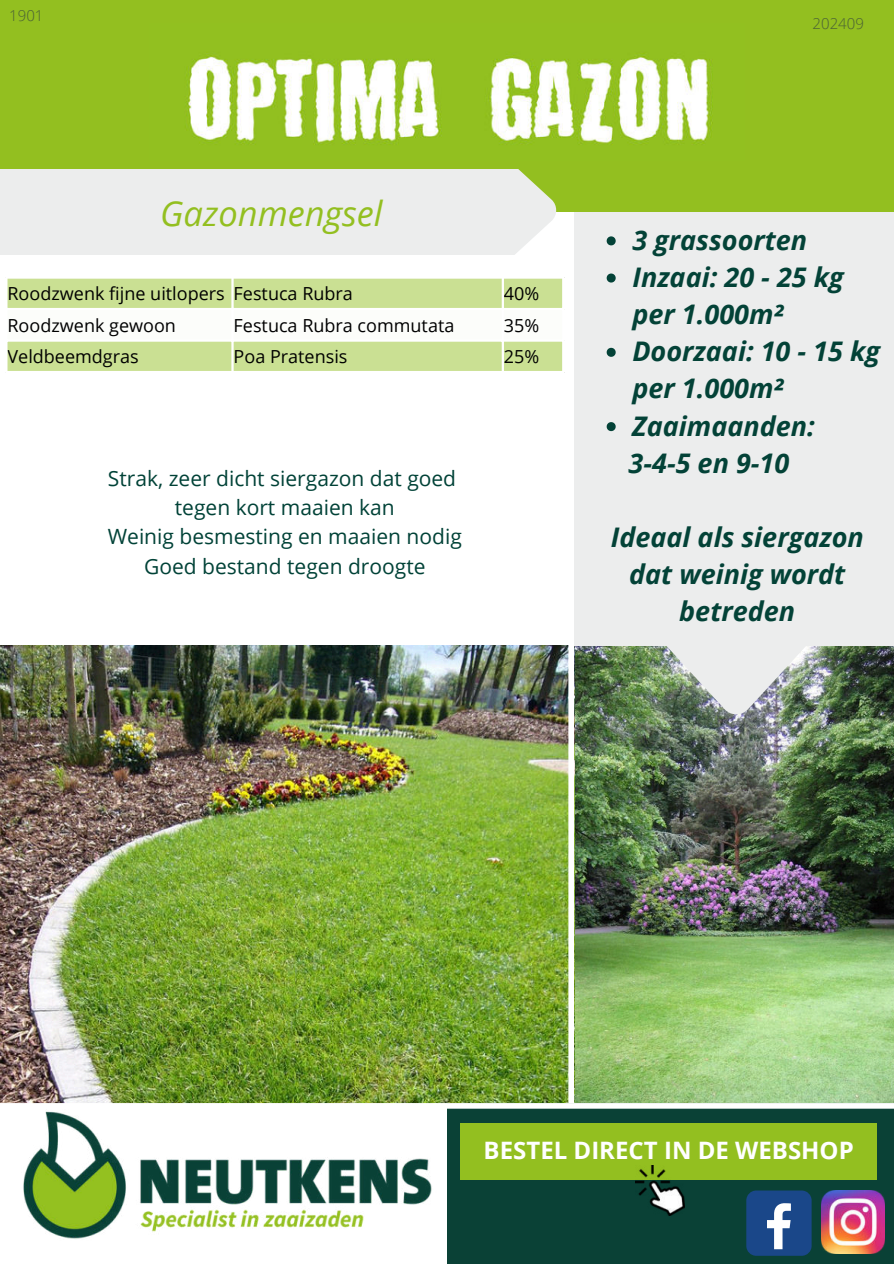
<style>
.page{position:relative;width:894px;height:1264px;background:#fff}
.page>*{position:absolute;margin:0;border:0;box-sizing:border-box;transform-origin:0 0}
.t1{font:italic 34.5px "Open Sans";color:#93bf20}
.t2{font:italic 700 27px/37.2px "Open Sans";color:#034237}
.t3{font:700 24px "Open Sans";color:#fff}
.t4{font:21px/29.2px "Open Sans";color:#014237;text-align:center}
.t5{font:18px "Open Sans";color:#000}
.t6{font:300 15px "Open Sans";color:#4a6136}
</style>
<div class="page">
<img style="left:574px;top:645px;width:319px;height:458px">
<img style="left:0;top:645px;width:568px;height:458px">
<div style="left:574px;top:212px;width:319px;height:433px;background:#eceded"></div>
<div style="left:0;top:0;width:893px;height:212px;background:#93bf20"></div>
<svg style="left:0;top:169px;width:556px;height:86px;fill:#eceded"></svg>
<div style="left:5px;top:169px;width:534px;height:86px;background:#eceded"></div>
<div style="left:446px;top:1103px;width:447px;height:160px;background:#0a4136"></div>
<div style="left:746px;top:1190px;width:65px;height:65px;background:#1a4789;border-radius:10px"></div>
<svg style="left:767px;top:1203px;width:23px;height:46px"></svg>
<img style="left:821px;top:1190px;width:62px;height:63px">
<div style="left:460px;top:1123px;width:416px;height:56px;background:#93bf20"></div>
<img style="left:635px;top:1165px;width:49px;height:50px">
<img style="left:23px;top:1111px;width:409px;height:128px">
<div style="left:0;top:1103px;width:893px;height:5px;background:#fff"></div>
<div style="left:8px;top:279px;width:554px;height:92px;background:#cae093"></div>
<svg style="left:8px;top:310px;width:554px;height:29px"></svg>
<hr style="left:231px;top:279px;width:2px;height:92px;background:#fff">
<hr style="left:501px;top:279px;width:3px;height:92px;background:#fff">
<hr style="left:5px;top:308px;width:559px;height:2px;background:#fff">
<hr style="left:5px;top:339px;width:559px;height:3px;background:#fff">
<img style="left:661px;top:645px;width:149px;height:69px">
<img style="left:185px;top:52px;width:528px;height:93px">
<svg style="left:606px;top:236px;width:9px;height:9px"></svg>
<svg style="left:606px;top:273px;width:9px;height:9px"></svg>
<svg style="left:606px;top:348px;width:9px;height:9px"></svg>
<svg style="left:606px;top:422px;width:9px;height:9px"></svg>
<p class="t6" style="left:9px;top:5px;width:36px">1901</p>
<p class="t1" style="left:160px;top:189px;width:224px">Gazonmengsel</p>
<p class="t5" style="left:8px;top:281px;width:347px">Roodzwenk fijne uitlopers Festuca Rubra</p>
<p class="t5" style="left:504px;top:281px;width:37px">40%</p>
<p class="t5" style="left:8px;top:313px;width:170px">Roodzwenk gewoon</p>
<p class="t5" style="left:233px;top:313px;width:222px">Festuca Rubra commutata</p>
<p class="t5" style="left:504px;top:313px;width:37px">35%</p>
<p class="t5" style="left:8px;top:344px;width:133px">Veldbeemdgras</p>
<p class="t5" style="left:233px;top:344px;width:115px">Poa Pratensis</p>
<p class="t5" style="left:504px;top:344px;width:37px">25%</p>
<p class="t4" style="left:108px;top:463px;width:355px">Strak, zeer dicht siergazon dat goed tegen kort maaien kan<br>Weinig besmesting en maaien nodig<br>Goed bestand tegen droogte</p>
<p class="t6" style="left:812px;top:14px;width:53px">202409</p>
<p class="t2" style="left:628px;top:221px;width:253px">3 grassoorten<br>Inzaai: 20 - 25 kg per 1.000m²<br>Doorzaai: 10 - 15 kg per 1.000m²<br>Zaaimaanden:<br>3-4-5 en 9-10</p>
<p class="t2" style="left:610px;top:518px;width:254px;text-align:center">Ideaal als siergazon dat weinig wordt betreden</p>
<p class="t3" style="left:483px;top:1133px;width:371px">BESTEL DIRECT IN DE WEBSHOP</p>
</div>
